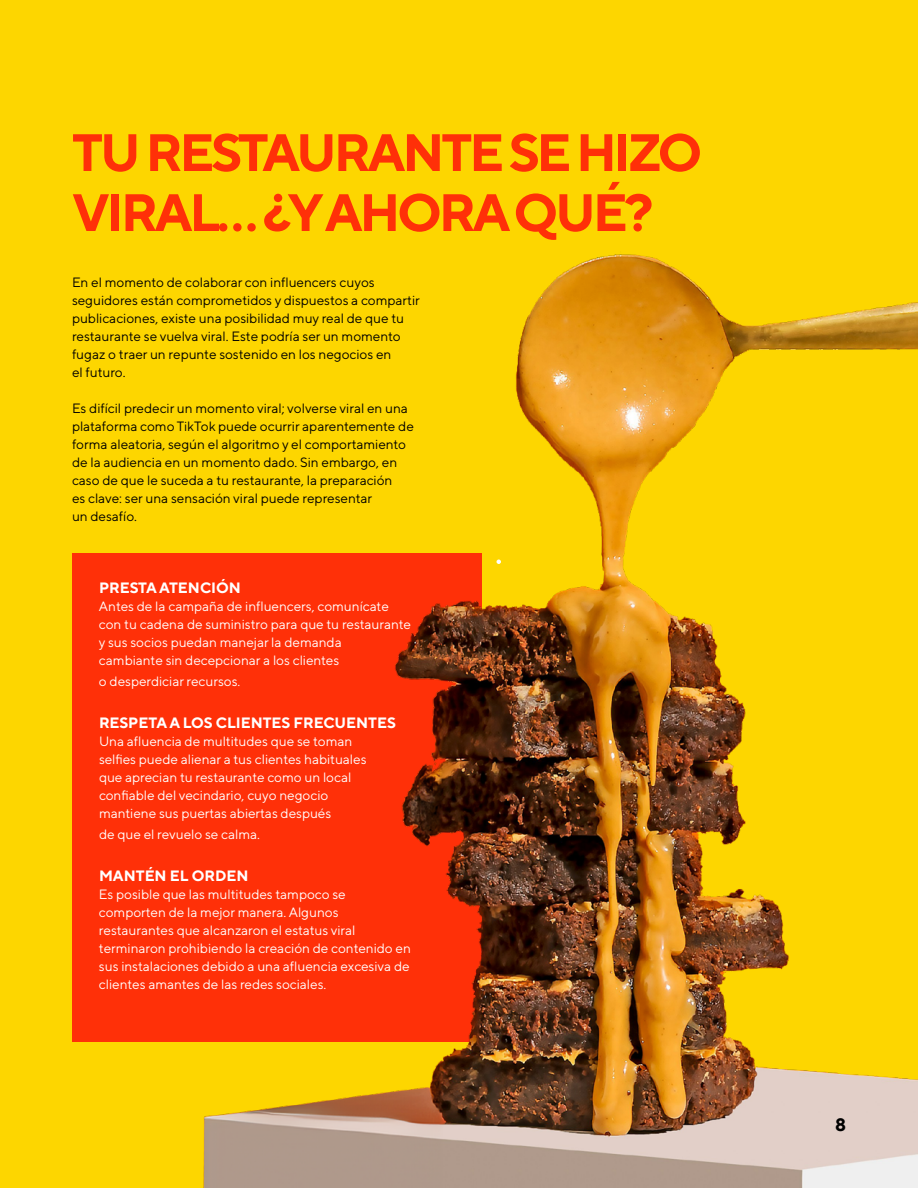
<style>
.page{position:relative;width:918px;height:1188px;background:#fdd600}
.page>*{position:absolute;margin:0;border:0;box-sizing:border-box;transform-origin:0 0}
.t1{font:700 52.5px/60px "TT Norms Pro";letter-spacing:-.06em;color:#ff3008}
.t2{font:700 18px "TT Norms Pro";color:#000}
.t3{font:700 15px "TT Norms Pro";color:#fff}
.t4{font:13.5px/18px "TT Norms Pro";color:#fff}
.t5{font:13.5px/18px "TT Norms Pro";color:#000}
</style>
<div class="page">
<div style="left:72px;top:554px;width:410px;height:488px;background:#ff3008"></div>
<img style="left:96px;top:254px;width:822px;height:934px">
<h1 class="t1" style="left:72px;top:119px;width:632px">TU RESTAURANTE SE HIZO<br>VIRAL… ¿Y AHORA QUÉ?</h1>
<p class="t5" style="left:72px;top:273px;width:349px">En el momento de colaborar con influencers cuyos seguidores están comprometidos y dispuestos a compartir publicaciones, existe una posibilidad muy real de que tu restaurante se vuelva viral. Este podría ser un momento fugaz o traer un repunte sostenido en los negocios en<br>el futuro.</p>
<p class="t5" style="left:72px;top:399px;width:343px">Es difícil predecir un momento viral; volverse viral en una plataforma como TikTok puede ocurrir aparentemente de forma aleatoria, según el algoritmo y el comportamiento de la audiencia en un momento dado. Sin embargo, en caso de que le suceda a tu restaurante, la preparación<br>es clave: ser una sensación viral puede representar<br>un desafío.</p>
<p class="t3" style="left:99px;top:577px;width:143px">PRESTA ATENCIÓN</p>
<p class="t4" style="left:99px;top:596px;width:314px">Antes de la campaña de influencers, comunícate con tu cadena de suministro para que tu restaurante y sus socios puedan manejar la demanda<br>cambiante sin decepcionar a los clientes</p>
<p class="t4" style="left:99px;top:671px;width:143px">o desperdiciar recursos.</p>
<p class="t3" style="left:99px;top:712px;width:298px">RESPETA A LOS CLIENTES FRECUENTES</p>
<p class="t4" style="left:99px;top:731px;width:269px">Una afluencia de multitudes que se toman selfies puede alienar a tus clientes habituales que aprecian tu restaurante como un local confiable del vecindario, cuyo negocio mantiene sus puertas abiertas después</p>
<p class="t4" style="left:99px;top:824px;width:163px">de que el revuelo se calma.</p>
<p class="t3" style="left:99px;top:865px;width:151px">MANTÉN EL ORDEN</p>
<p class="t4" style="left:99px;top:884px;width:313px">Es posible que las multitudes tampoco se comporten de la mejor manera. Algunos restaurantes que alcanzaron el estatus viral terminaron prohibiendo la creación de contenido en sus instalaciones debido a una afluencia excesiva de clientes amantes de las redes sociales.</p>
<h2 class="t2" style="left:835px;top:1112px;width:12px">8</h2>
</div>
